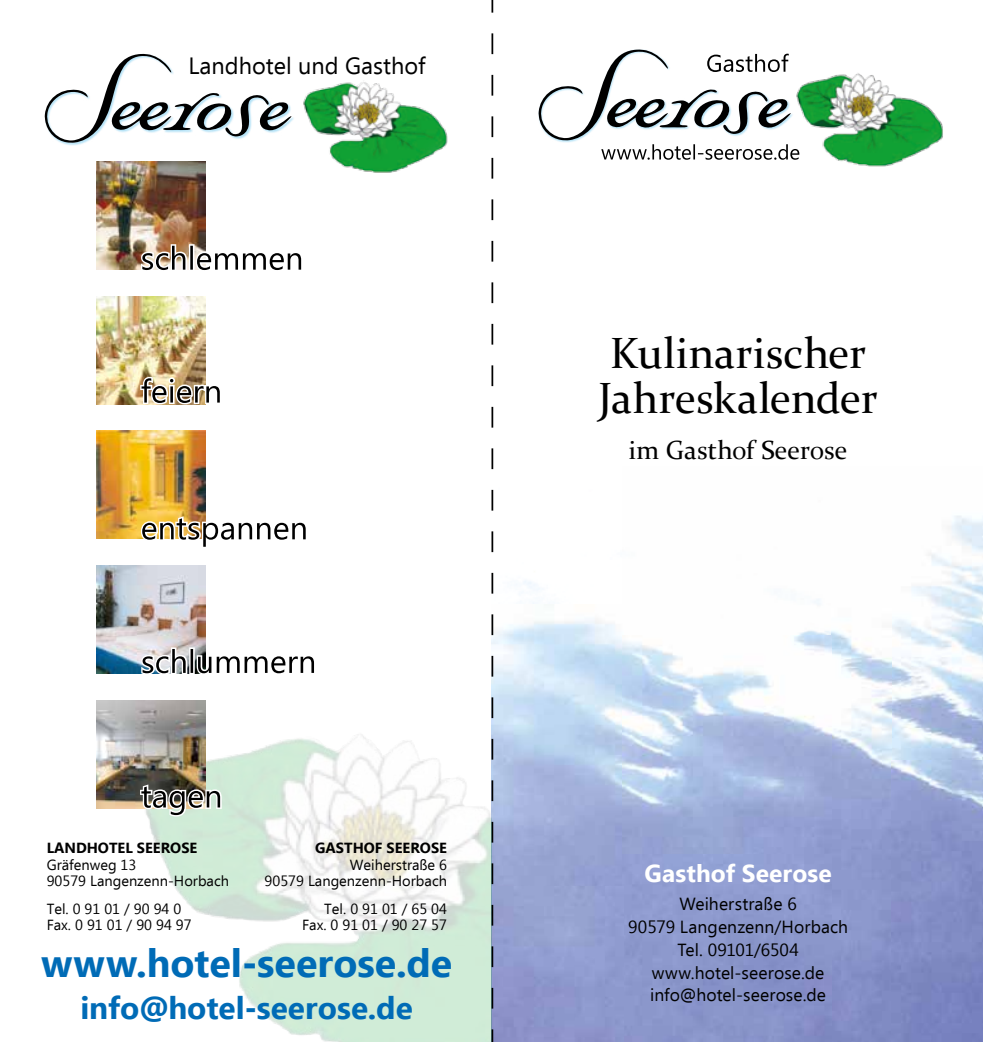
<style>
.page{position:relative;width:983px;height:1042px;background:#fff}
.page>*{position:absolute;margin:0;border:0;box-sizing:border-box;transform-origin:0 0}
.t1{font:43.75px/45.5px "Constantia";color:#000}
.t2{font:700 39.38px "Ebrima";color:#006bb6}
.t3{font:700 31.5px "Ebrima";color:#006bb6}
.t4{font:26.25px "Constantia";letter-spacing:.005em;color:#000}
.t5{font:700 24.5px "Ebrima";letter-spacing:.005em;color:#fff}
.t6{font:23.45px "Ebrima";color:#000}
.t7{font:17.5px/22.8px "Ebrima";letter-spacing:.005em;color:#000;text-align:center}
.t8{font:14.7px/16.4px "Ebrima";color:#000}
.t9{font:700 14.7px "Ebrima";color:#000}
</style>
<div class="page">
<img style="left:493px;top:466px;width:489px;height:576px">
<svg style="left:491px;top:0;width:2px;height:1042px"></svg>
<svg style="left:538px;top:50px;width:252px;height:110px"></svg>
<img style="left:790px;top:73px;width:153px;height:94px">
<div style="left:44px;top:54px;width:250px;height:91px;background:#009ee3;opacity:.3"></div>
<svg style="left:45px;top:54px;width:249px;height:89px"></svg>
<img style="left:303px;top:82px;width:145px;height:91px">
<img style="left:122px;top:716px;width:369px;height:326px">
<img style="left:97px;top:296px;width:108px;height:108px">
<img style="left:97px;top:161px;width:108px;height:108px">
<img style="left:97px;top:431px;width:108px;height:108px">
<img style="left:97px;top:565px;width:108px;height:108px">
<img style="left:97px;top:700px;width:108px;height:108px">
<svg style="left:139px;top:243px;width:163px;height:27px"></svg>
<svg style="left:139px;top:375px;width:81px;height:30px"></svg>
<svg style="left:139px;top:514px;width:167px;height:33px"></svg>
<svg style="left:139px;top:646px;width:175px;height:28px"></svg>
<svg style="left:138px;top:782px;width:85px;height:36px;background:#969a90"></svg>
<h3 class="t6" style="left:188px;top:49px;width:238px">Landhotel und Gasthof</h3>
<h1 class="t1" style="left:598px;top:328px;width:281px">Kulinarischer<br>Jahreskalender</h1>
<h3 class="t4" style="left:628px;top:432px;width:220px">im Gasthof Seerose</h3>
<p class="t9" style="left:47px;top:837px;width:152px">LANDHOTEL SEEROSE</p>
<p class="t8" style="left:47px;top:857px;width:184px">Gräfenweg 13<br>90579 Langenzenn-Horbach</p>
<p class="t8" style="left:47px;top:901px;width:146px">Tel. 0 91 01 / 90 94 0<br>Fax. 0 91 01 / 90 94 97</p>
<h2 class="t2" style="left:41px;top:934px;width:412px">www.hotel-seerose.de</h2>
<h3 class="t3" style="left:80px;top:984px;width:334px">info@hotel-seerose.de</h3>
<p class="t9" style="left:315px;top:837px;width:133px">GASTHOF SEEROSE</p>
<p class="t8" style="left:264px;top:857px;width:184px;text-align:right">Weiherstraße 6<br>90579 Langenzenn-Horbach</p>
<p class="t8" style="left:302px;top:901px;width:146px;text-align:right">Tel. 0 91 01 / 65 04<br>Fax. 0 91 01 / 90 27 57</p>
<h3 class="t5" style="left:644px;top:855px;width:188px">Gasthof Seerose</h3>
<p class="t7" style="left:628px;top:894px;width:221px">Weiherstraße 6<br>90579 Langenzenn/Horbach<br>Tel. 09101/6504 www.hotel-seerose.de info@hotel-seerose.de</p>
</div>
